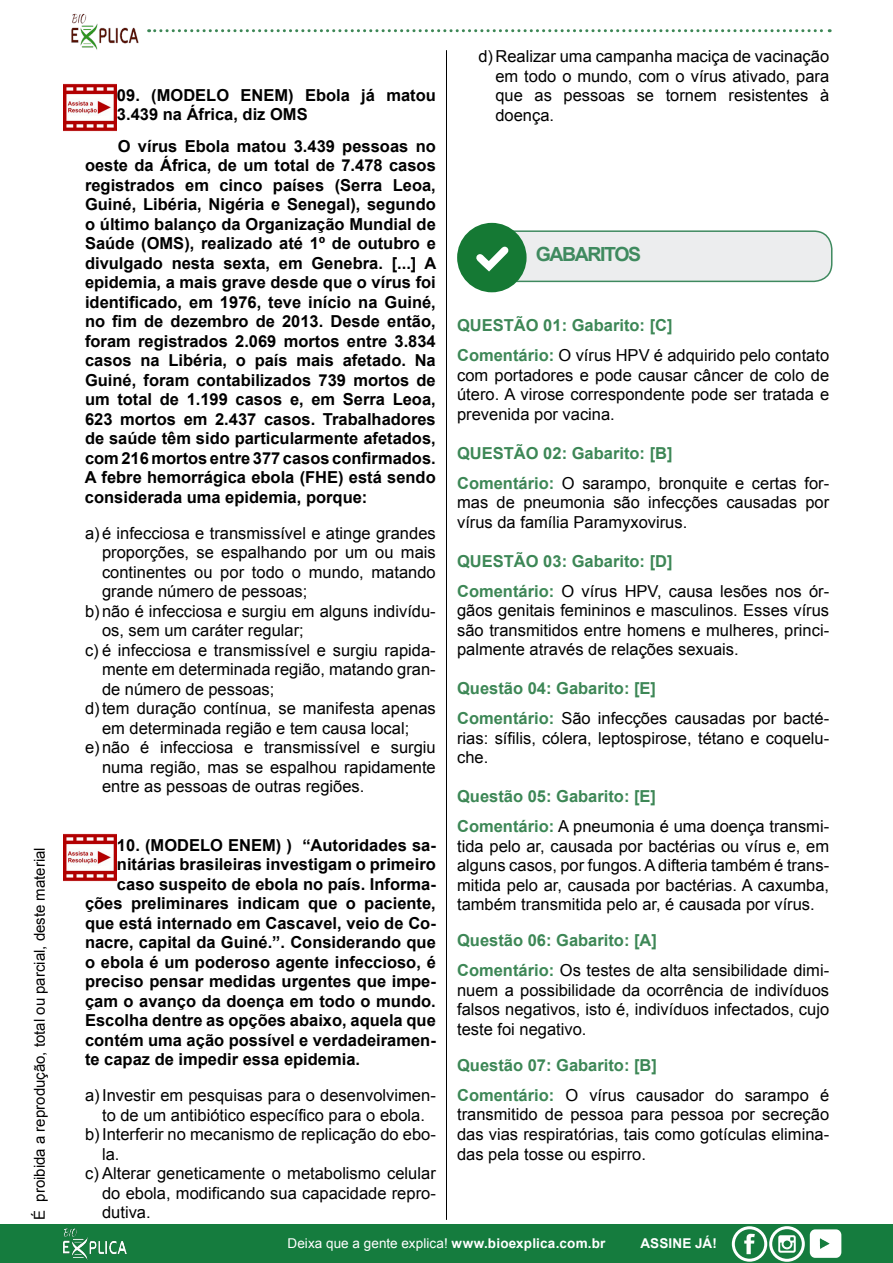
<style>
.page{position:relative;width:893px;height:1263px;background:#fff}
.page>*{position:absolute;margin:0;border:0;box-sizing:border-box;transform-origin:0 0}
.t1{font:700 19.5px "Arial";letter-spacing:-.075em;color:#3f8a5f}
.t2{font:16.5px/19.5px "Arial";color:#000;text-align:justify}
.t3{font:700 16.5px/19.5px "Arial";color:#000}
.t4{font:700 16.5px/30px "Arial";color:#3d8756}
.t5{font:15px "Arial";color:#000}
.t6{font:13.5px "Arial";letter-spacing:.005em;color:#fff}
.t7{font:700 13.5px "Arial";letter-spacing:.015em;color:#fff}
.s1{font-weight:400;color:#000}
.s2{font-weight:700}
</style>
<div class="page">
<div style="left:0;top:1225px;width:893px;height:38px;background:#157c3e"></div>
<img style="left:63px;top:1228px;width:64px;height:32px">
<div style="left:732px;top:1226px;width:35px;height:36px;border:3px solid #fff;border-radius:16px"></div>
<svg style="left:744px;top:1234px;width:11px;height:20px"></svg>
<div style="left:769px;top:1226px;width:36px;height:36px;border:3px solid #fff;border-radius:16px"></div>
<svg style="left:778px;top:1235px;width:18px;height:18px"></svg>
<svg style="left:809px;top:1229px;width:33px;height:29px"></svg>
<img style="left:71px;top:13px;width:68px;height:37px">
<svg style="left:149px;top:29px;width:681px;height:3px"></svg>
<hr style="left:446px;top:50px;width:1px;height:1170px;background:#000">
<div style="left:492px;top:231px;width:340px;height:50px;background:#ecedee;border-radius:18px"></div>
<div style="left:491px;top:230px;width:341px;height:52px;border:2px solid #3f8a5f;border-radius:18px"></div>
<div style="left:457px;top:223px;width:70px;height:69px;background:#157934;border-radius:50%"></div>
<svg style="left:476px;top:246px;width:39px;height:39px"></svg>
<img style="left:64px;top:83px;width:53px;height:49px">
<img style="left:64px;top:833px;width:53px;height:49px">
<p class="t5" style="left:30px;top:1220px;width:374px;rotate:-90deg">É proibida a reprodução, total ou parcial, deste material</p>
<p class="t3" style="left:117px;top:86px;width:320px">09. (MODELO ENEM) Ebola já matou<br>3.439 na África, diz OMS</p>
<p class="t3" style="left:85px;top:137px;width:353px;text-align:justify;text-indent:33px">O vírus Ebola matou 3.439 pessoas no oeste da África, de um total de 7.478 casos registrados em cinco países (Serra Leoa, Guiné, Libéria, Nigéria e Senegal), segundo o último balanço da Organização Mundial de Saúde (OMS), realizado até 1º de outubro e divulgado nesta sexta, em Genebra. [...] A epidemia, a mais grave desde que o vírus foi identificado, em 1976, teve início na Guiné, no fim de dezembro de 2013. Desde então, foram registrados 2.069 mortos entre 3.834 casos na Libéria, o país mais afetado. Na Guiné, foram contabilizados 739 mortos de um total de 1.199 casos e, em Serra Leoa, 623 mortos em 2.437 casos. Trabalhadores de saúde têm sido particularmente afetados, com 216 mortos entre 377 casos confirmados.<br>A febre hemorrágica ebola (FHE) está sendo considerada uma epidemia, porque:</p>
<p class="t2" style="left:85px;top:523px;width:352px">a) é infecciosa e transmissível e atinge grandes</p>
<p class="t2" style="left:102px;top:543px;width:335px">proporções, se espalhando por um ou mais</p>
<p class="t2" style="left:102px;top:562px;width:335px">continentes ou por todo o mundo, matando</p>
<p class="t2" style="left:102px;top:582px;width:207px">grande número de pessoas;</p>
<p class="t2" style="left:85px;top:601px;width:352px">b) não é infecciosa e surgiu em alguns indivídu-</p>
<p class="t2" style="left:102px;top:621px;width:203px">os, sem um caráter regular;</p>
<p class="t2" style="left:85px;top:640px;width:352px">c) é infecciosa e transmissível e surgiu rapida-</p>
<p class="t2" style="left:102px;top:660px;width:335px">mente em determinada região, matando gran-</p>
<p class="t2" style="left:102px;top:679px;width:174px">de número de pessoas;</p>
<p class="t2" style="left:85px;top:699px;width:352px">d)tem duração contínua, se manifesta apenas</p>
<p class="t2" style="left:102px;top:718px;width:309px">em determinada região e tem causa local;</p>
<p class="t2" style="left:85px;top:738px;width:352px">e) não é infecciosa e transmissível e surgiu</p>
<p class="t2" style="left:102px;top:757px;width:335px">numa região, mas se espalhou rapidamente</p>
<p class="t2" style="left:102px;top:777px;width:264px">entre as pessoas de outras regiões.</p>
<p class="t3" style="left:117px;top:836px;width:320px">10. (MODELO ENEM) ) “Autoridades sa-</p>
<p class="t3" style="left:117px;top:855px;width:320px">nitárias brasileiras investigam o primeiro</p>
<p class="t3" style="left:117px;top:875px;width:320px">caso suspeito de ebola no país. Informa-</p>
<p class="t3" style="left:85px;top:894px;width:352px">ções preliminares indicam que o paciente,</p>
<p class="t3" style="left:85px;top:914px;width:352px">que está internado em Cascavel, veio de Co-</p>
<p class="t3" style="left:85px;top:933px;width:352px">nacre, capital da Guiné.”. Considerando que</p>
<p class="t3" style="left:85px;top:953px;width:352px">o ebola é um poderoso agente infeccioso, é</p>
<p class="t3" style="left:85px;top:972px;width:352px">preciso pensar medidas urgentes que impe-</p>
<p class="t3" style="left:85px;top:992px;width:352px">çam o avanço da doença em todo o mundo.</p>
<p class="t3" style="left:85px;top:1011px;width:352px">Escolha dentre as opções abaixo, aquela que</p>
<p class="t3" style="left:85px;top:1031px;width:352px">contém uma ação possível e verdadeiramen-</p>
<p class="t3" style="left:85px;top:1050px;width:277px">te capaz de impedir essa epidemia.</p>
<p class="t2" style="left:85px;top:1086px;width:352px">a)Investir em pesquisas para o desenvolvimen-</p>
<p class="t2" style="left:102px;top:1105px;width:324px">to de um antibiótico específico para o ebola.</p>
<p class="t2" style="left:85px;top:1125px;width:352px">b)Interferir no mecanismo de replicação do ebo-</p>
<p class="t2" style="left:102px;top:1144px;width:19px">la.</p>
<p class="t2" style="left:85px;top:1164px;width:352px">c) Alterar geneticamente o metabolismo celular</p>
<p class="t2" style="left:102px;top:1183px;width:335px">do ebola, modificando sua capacidade repro-</p>
<p class="t2" style="left:102px;top:1203px;width:50px">dutiva.</p>
<p class="t2" style="left:495px;top:47px;width:335px;text-indent:-17px">d)Realizar uma campanha maciça de vacinação em todo o mundo, com o vírus ativado, para que as pessoas se tornem resistentes à doença.</p>
<p class="t1" style="left:536px;top:242px;width:107px">GABARITOS</p>
<p class="t4" style="left:457px;top:311px;width:374px">QUESTÃO 01: Gabarito: [C]<br>Comentário: <span class="s1">O vírus HPV é adquirido pelo contato</span></p>
<p class="t2" style="left:457px;top:365px;width:374px">com portadores e pode causar câncer de colo de útero. A virose correspondente pode ser tratada e prevenida por vacina.</p>
<p class="t4" style="left:457px;top:439px;width:374px">QUESTÃO 02: Gabarito: [B]<br>Comentário: <span class="s1">O sarampo, bronquite e certas for-</span></p>
<p class="t2" style="left:457px;top:493px;width:374px">mas de pneumonia são infecções causadas por vírus da família Paramyxovirus.</p>
<p class="t4" style="left:457px;top:547px;width:374px">QUESTÃO 03: Gabarito: [D]<br>Comentário: <span class="s1">O vírus HPV, causa lesões nos ór-</span></p>
<p class="t2" style="left:457px;top:601px;width:374px">gãos genitais femininos e masculinos. Esses vírus são transmitidos entre homens e mulheres, princi&shy;palmente através de relações sexuais.</p>
<p class="t4" style="left:457px;top:674px;width:374px">Questão 04: Gabarito: [E]<br>Comentário: <span class="s1">São infecções causadas por bacté-</span></p>
<p class="t2" style="left:457px;top:728px;width:374px">rias: sífilis, cólera, leptospirose, tétano e coquelu&shy;che.</p>
<p class="t4" style="left:457px;top:782px;width:374px">Questão 05: Gabarito: [E]<br>Comentário: <span class="s1">A pneumonia é uma doença transmi-</span></p>
<p class="t2" style="left:457px;top:836px;width:374px">tida pelo ar, causada por bactérias ou vírus e, em alguns casos, por fungos. A difteria também é trans&shy;mitida pelo ar, causada por bactérias. A caxumba, também transmitida pelo ar, é causada por vírus.</p>
<p class="t4" style="left:457px;top:926px;width:374px">Questão 06: Gabarito: [A]<br>Comentário: <span class="s1">Os testes de alta sensibilidade dimi-</span></p>
<p class="t2" style="left:457px;top:980px;width:374px">nuem a possibilidade da ocorrência de indivíduos falsos negativos, isto é, indivíduos infectados, cujo teste foi negativo.</p>
<p class="t4" style="left:457px;top:1051px;width:374px">Questão 07: Gabarito: [B]<br>Comentário: <span class="s1">O vírus causador do sarampo é</span></p>
<p class="t2" style="left:457px;top:1105px;width:374px">transmitido de pessoa para pessoa por secreção das vias respiratórias, tais como gotículas elimina&shy;das pela tosse ou espirro.</p>
<p class="t6" style="left:287px;top:1234px;width:320px">Deixa que a gente explica! <span class="s2">www.bioexplica.com.br</span></p>
<p class="t7" style="left:640px;top:1234px;width:78px">ASSINE JÁ!</p>
</div>
